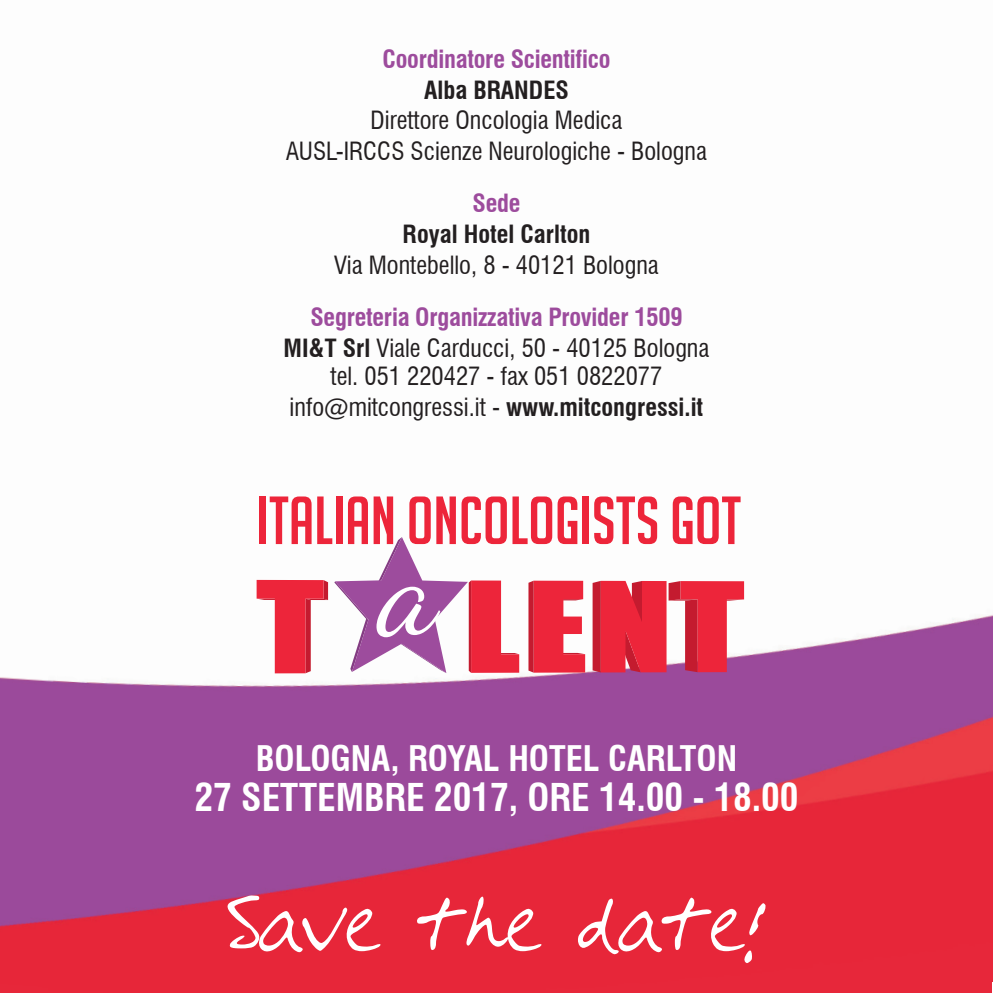
<style>
.page{position:relative;width:993px;height:993px;background:#fff}
.page>*{position:absolute;margin:0;border:0;box-sizing:border-box;transform-origin:0 0}
.t1{font:103.95px "Coles Font";letter-spacing:-.025em;color:#fff;scale:.9 1}
.t2{font:66.15px "Big Noodle Titling";color:#ed253a}
.t3{font:700 condensed 37.45px "Swiss 721 BT";color:#fff}
.t4{font:700 condensed 34.48px "Swiss 721 BT";letter-spacing:-.035em;color:#fff}
.t5{font:condensed 24.5px/30.6px "Swiss 721 BT";color:#231f20;text-align:center}
.t6{font:700 condensed 24.5px/30.6px "Swiss 721 BT";letter-spacing:-.01em;color:#9d4c9d;text-align:center}
.t7{font:700 condensed 24.5px "Swiss 721 BT";color:#231f20}
.s1{color:#231f20}
.s2{font-weight:400;color:#231f20}
.s3{font-weight:700}
</style>
<div class="page">
<img style="left:0;top:581px;width:992px;height:411px">
<svg style="left:256px;top:579px;width:72px;height:94px"></svg>
<svg style="left:592px;top:580px;width:151px;height:92px"></svg>
<svg style="left:528px;top:580px;width:57px;height:92px"></svg>
<svg style="left:334px;top:537px;width:185px;height:136px"></svg>
<p class="t6" style="left:382px;top:44px;width:229px">Coordinatore Scientifico</p>
<p class="t7" style="left:424px;top:75px;width:132px">Alba Brandes</p>
<p class="t5" style="left:286px;top:105px;width:422px">Direttore Oncologia Medica<br>AUSL-IRCCS Scienze Neurologiche - Bologna</p>
<p class="t6" style="left:472px;top:188px;width:49px">Sede</p>
<p class="t7" style="left:402px;top:219px;width:189px">Royal Hotel Carlton</p>
<p class="t5" style="left:334px;top:249px;width:326px">Via Montebello, 8 - 40121 Bologna</p>
<p class="t6" style="left:283px;top:302px;width:427px">Segreteria Organizzativa Provider 1509<br><span class="s1">MI&amp;T Srl</span> <span class="s2">Viale Carducci, 50 - 40125 Bologna</span></p>
<p class="t5" style="left:289px;top:361px;width:415px">tel. 051 220427 - fax 051 0822077 info@mitcongressi.it - <span class="s3">www.mitcongressi.it</span></p>
<h2 class="t2" style="left:256px;top:484px;width:486px">ITALIAN ONCOLOGISTS GOT</h2>
<h3 class="t4" style="left:256px;top:737px;width:75px">bo logna</h3>
<h3 class="t4" style="left:390px;top:737px;width:309px">, royal hote l carlton</h3>
<h3 class="t3" style="left:194px;top:775px;width:605px">27 SETTEMBRE 2017, Ore 14.00 - 18.00</h3>
<h1 class="t1" style="left:226px;top:882px;width:601px">Save the date!</h1>
</div>
